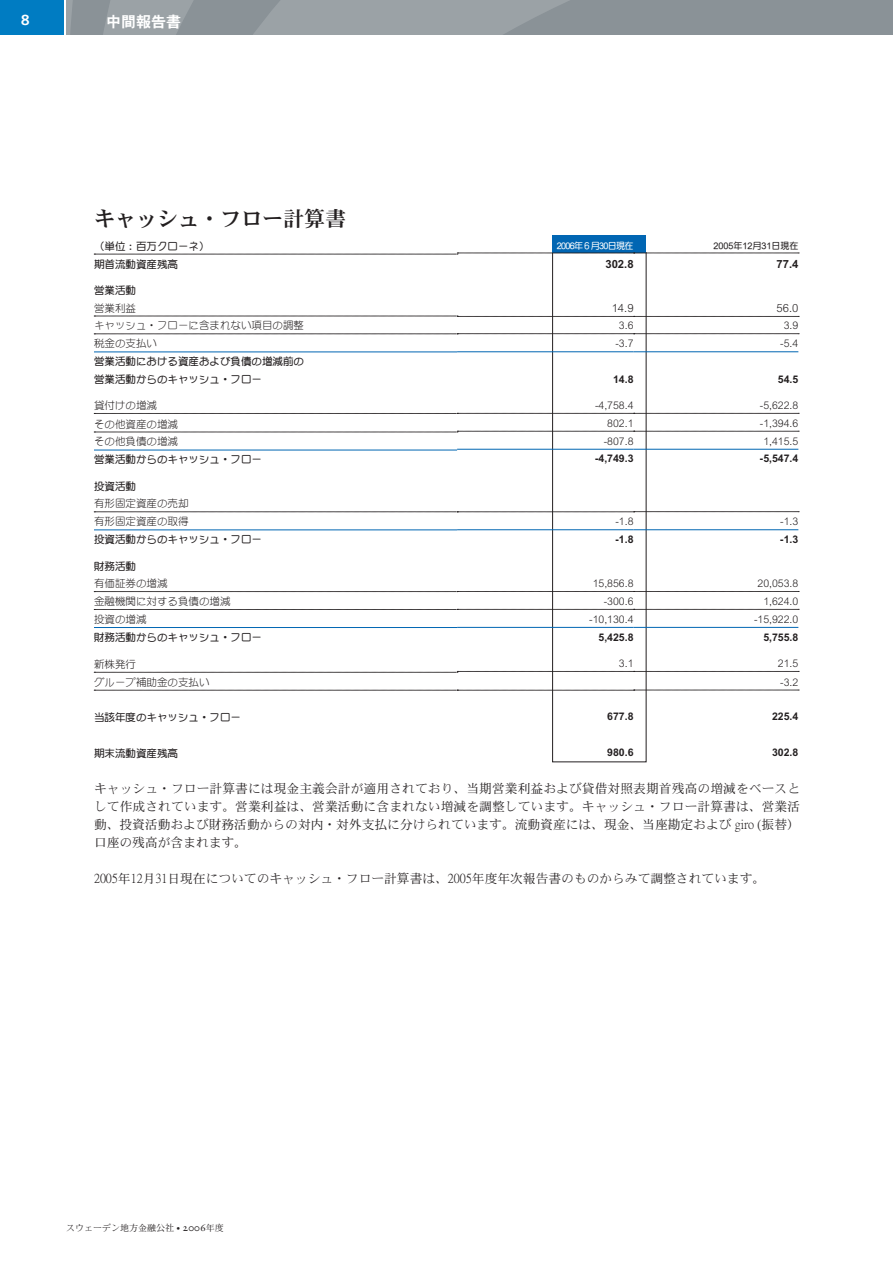
<style>
.page{position:relative;width:893px;height:1263px;background:#fff}
.page>*{position:absolute;margin:0;border:0;box-sizing:border-box;transform-origin:0 0}
.t1{font:21px "DFHS Mincho W7";color:#231f20}
.t2{font:15px "DFHS Gothic W7";color:#fff}
.t3{font:12.75px/18px "DFHS Mincho W3";color:#231f20;text-align:justify}
.t4{font:700 11.25px "Arial MT Std";color:#231f20}
.t5{font:300 11.25px "Arial MT Std";color:#231f20}
.t6{font:700 10.5px/17.9px "DF Maru Gothic";color:#231f20}
.t7{font:300 10.5px "Arial MT Std";color:#231f20}
.t8{font:300 10.5px/17.9px "DF Maru Gothic";color:#231f20}
.t9{font:700 10.5px "Arial MT Std";color:#231f20}
.t10{font:9px "DFHS Mincho W3";color:#231f20}
.t11{font:700 9px "DF Maru Gothic";letter-spacing:-.07em;color:#fff}
.t12{font:700 9px "DF Maru Gothic";color:#231f20}
.s1{font-family:"Sabon Roman SC";font-size:7.5px}
.s2{font-family:"Sabon Roman SC";font-size:10.5px}
</style>
<div class="page">
<div style="left:0;top:0;width:64px;height:34px;background:#007cc2"></div>
<div style="left:67px;top:0;width:826px;height:34px;background:#8a9297"></div>
<svg style="left:67px;top:0;width:502px;height:34px"></svg>
<div style="left:552px;top:252px;width:94px;height:510px;border:1px solid #231f20"></div>
<div style="left:552px;top:235px;width:94px;height:18px;background:#0166b3"></div>
<svg style="left:94px;top:253px;width:705px;height:2px"></svg>
<svg style="left:94px;top:316px;width:705px;height:1px"></svg>
<svg style="left:94px;top:333px;width:705px;height:2px"></svg>
<hr style="left:94px;top:351px;width:363px;height:1px;background:#0166b3">
<hr style="left:457px;top:351px;width:177px;height:1px;background:#0166b3">
<hr style="left:634px;top:351px;width:164px;height:1px;background:#0166b3">
<svg style="left:94px;top:413px;width:705px;height:1px"></svg>
<svg style="left:94px;top:431px;width:705px;height:2px"></svg>
<hr style="left:94px;top:450px;width:363px;height:1px;background:#0166b3">
<hr style="left:457px;top:449px;width:177px;height:1px;background:#0166b3">
<hr style="left:634px;top:449px;width:164px;height:1px;background:#0166b3">
<svg style="left:94px;top:511px;width:705px;height:2px"></svg>
<hr style="left:94px;top:529px;width:363px;height:1px;background:#0166b3">
<hr style="left:457px;top:529px;width:177px;height:1px;background:#0166b3">
<hr style="left:634px;top:529px;width:164px;height:1px;background:#0166b3">
<svg style="left:94px;top:591px;width:705px;height:1px"></svg>
<svg style="left:94px;top:609px;width:705px;height:1px"></svg>
<hr style="left:94px;top:627px;width:363px;height:1px;background:#0166b3">
<hr style="left:457px;top:627px;width:177px;height:1px;background:#0166b3">
<hr style="left:634px;top:627px;width:164px;height:1px;background:#0166b3">
<svg style="left:94px;top:671px;width:705px;height:2px"></svg>
<svg style="left:94px;top:690px;width:705px;height:1px"></svg>
<p class="t2" style="left:106px;top:14px;width:76px">中間報告書</p>
<h1 class="t1" style="left:94px;top:208px;width:253px">キャッシュ・フロー計算書</h1>
<p class="t6" style="left:94px;top:237px;width:117px">（単位：百万クローネ）</p>
<p class="t11" style="left:530px;top:241px;width:105px">　　　 2006年６月30日現在</p>
<p class="t12" style="left:714px;top:241px;width:86px">2005年12月31日現在</p>
<p class="t6" style="left:94px;top:255px;width:85px">期首流動資産残高</p>
<p class="t4" style="left:605px;top:257px;width:30px">302.8</p>
<p class="t4" style="left:776px;top:257px;width:23px">77.4</p>
<p class="t6" style="left:94px;top:282px;width:43px">営業活動</p>
<p class="t8" style="left:94px;top:299px;width:43px">営業利益</p>
<p class="t5" style="left:612px;top:302px;width:23px">14.9</p>
<p class="t5" style="left:776px;top:302px;width:23px">56.0</p>
<p class="t8" style="left:94px;top:317px;width:211px">キャッシュ・フローに含まれない項目の調整</p>
<p class="t7" style="left:619px;top:320px;width:16px">3.6</p>
<p class="t7" style="left:784px;top:320px;width:16px">3.9</p>
<p class="t8" style="left:94px;top:335px;width:64px">税金の支払い</p>
<p class="t7" style="left:615px;top:337px;width:20px">-3.7</p>
<p class="t7" style="left:780px;top:337px;width:20px">-5.4</p>
<p class="t6" style="left:94px;top:353px;width:212px">営業活動における資産および負債の増減前の営業活動からのキャッシュ・フロー</p>
<p class="t9" style="left:613px;top:373px;width:22px">14.8</p>
<p class="t9" style="left:778px;top:373px;width:22px">54.5</p>
<p class="t8" style="left:94px;top:397px;width:64px">貸付けの増減</p>
<p class="t7" style="left:595px;top:399px;width:40px">-4,758.4</p>
<p class="t7" style="left:760px;top:399px;width:40px">-5,622.8</p>
<p class="t8" style="left:94px;top:415px;width:85px">その他資産の増減</p>
<p class="t7" style="left:607px;top:417px;width:28px">802.1</p>
<p class="t7" style="left:760px;top:417px;width:40px">-1,394.6</p>
<p class="t8" style="left:94px;top:433px;width:85px">その他負債の増減</p>
<p class="t7" style="left:604px;top:435px;width:31px">-807.8</p>
<p class="t7" style="left:763px;top:435px;width:37px">1,415.5</p>
<p class="t6" style="left:94px;top:450px;width:169px">営業活動からのキャッシュ・フロー</p>
<p class="t9" style="left:595px;top:453px;width:40px">-4,749.3</p>
<p class="t9" style="left:760px;top:453px;width:40px">-5,547.4</p>
<p class="t6" style="left:94px;top:477px;width:43px">投資活動</p>
<p class="t8" style="left:94px;top:495px;width:96px">有形固定資産の売却有形固定資産の取得</p>
<p class="t7" style="left:615px;top:515px;width:20px">-1.8</p>
<p class="t7" style="left:780px;top:515px;width:20px">-1.3</p>
<p class="t6" style="left:94px;top:531px;width:169px">投資活動からのキャッシュ・フロー</p>
<p class="t9" style="left:615px;top:533px;width:20px">-1.8</p>
<p class="t9" style="left:780px;top:533px;width:20px">-1.3</p>
<p class="t6" style="left:94px;top:557px;width:43px">財務活動</p>
<p class="t8" style="left:94px;top:575px;width:75px">有価証券の増減</p>
<p class="t7" style="left:593px;top:577px;width:42px">15,856.8</p>
<p class="t7" style="left:757px;top:577px;width:42px">20,053.8</p>
<p class="t8" style="left:94px;top:593px;width:138px">金融機関に対する負債の増減</p>
<p class="t7" style="left:604px;top:595px;width:31px">-300.6</p>
<p class="t7" style="left:763px;top:595px;width:37px">1,624.0</p>
<p class="t8" style="left:94px;top:610px;width:54px">投資の増減</p>
<p class="t7" style="left:589px;top:613px;width:46px">-10,130.4</p>
<p class="t7" style="left:754px;top:613px;width:46px">-15,922.0</p>
<p class="t6" style="left:94px;top:629px;width:169px">財務活動からのキャッシュ・フロー</p>
<p class="t9" style="left:599px;top:631px;width:37px">5,425.8</p>
<p class="t9" style="left:763px;top:631px;width:37px">5,755.8</p>
<p class="t8" style="left:94px;top:655px;width:43px">新株発行</p>
<p class="t7" style="left:619px;top:657px;width:16px">3.1</p>
<p class="t7" style="left:778px;top:657px;width:22px">21.5</p>
<p class="t8" style="left:94px;top:673px;width:117px">グループ補助金の支払い</p>
<p class="t7" style="left:780px;top:676px;width:20px">-3.2</p>
<p class="t6" style="left:94px;top:708px;width:148px">当該年度のキャッシュ・フロー</p>
<p class="t9" style="left:607px;top:711px;width:28px">677.8</p>
<p class="t9" style="left:772px;top:711px;width:28px">225.4</p>
<p class="t6" style="left:94px;top:744px;width:85px">期末流動資産残高</p>
<p class="t9" style="left:607px;top:746px;width:28px">980.6</p>
<p class="t9" style="left:772px;top:746px;width:28px">302.8</p>
<p class="t3" style="left:94px;top:780px;width:708px">キャッシュ・フロー計算書には現金主義会計が適用されており、当期営業利益および貸借対照表期首残高の増減をベースとして作成されています。営業利益は、営業活動に含まれない増減を調整しています。キャッシュ・フロー計算書は、営業活動、投資活動および財務活動からの対内・対外支払に分けられています。流動資産には、現金、当座勘定および giro (振替）口座の残高が含まれます。</p>
<p class="t3" style="left:94px;top:870px;width:673px">2005年12月31日現在についてのキャッシュ・フロー計算書は、2005年度年次報告書のものからみて調整されています。</p>
<p class="t10" style="left:66px;top:1223px;width:159px">スウェーデン地方金融公社 <span class="s1">•</span> <span class="s2">2006</span>年度</p>
</div>
